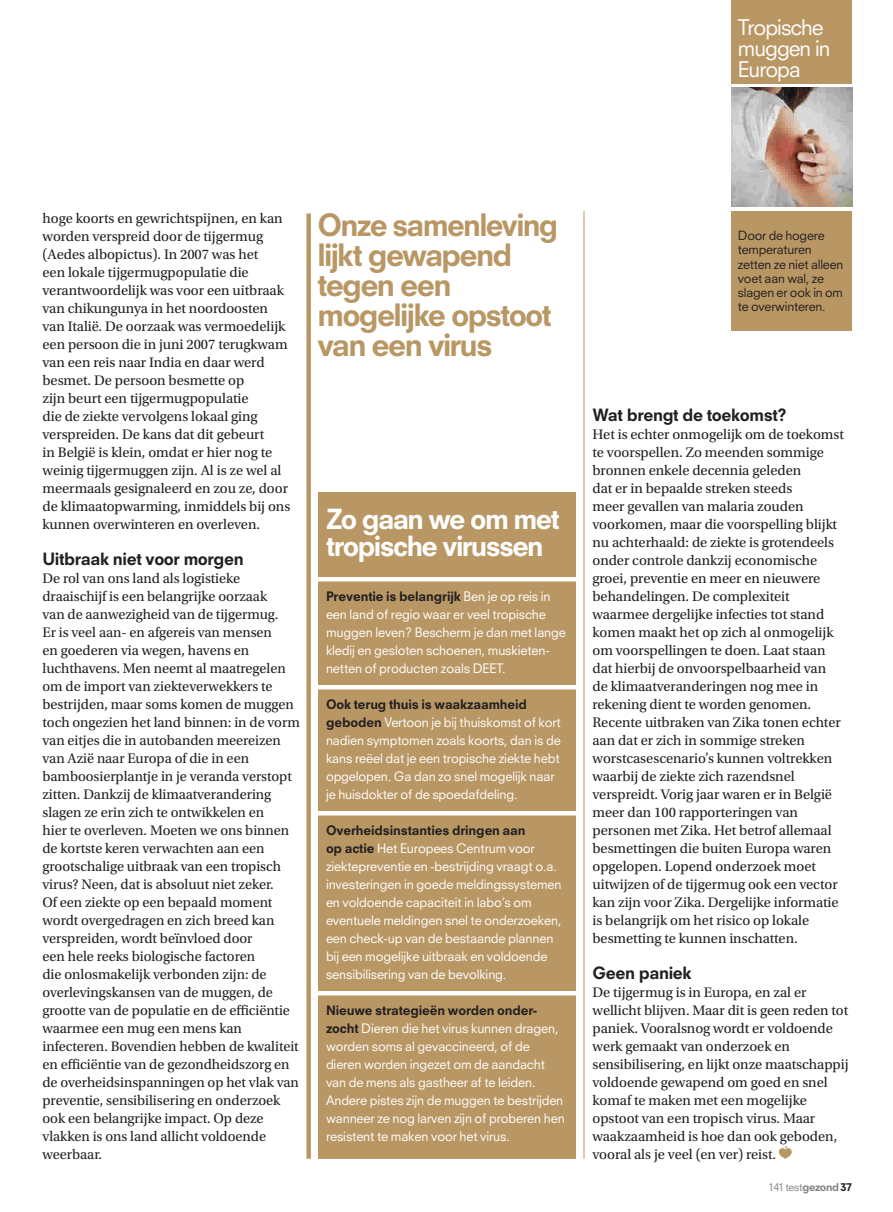
<style>
.page{position:relative;width:893px;height:1212px;background:#fff}
.page>*{position:absolute;margin:0;border:0;box-sizing:border-box;transform-origin:0 0}
.t1{font:800 30px/30px "Neuzeit SLT Std";letter-spacing:-.06em;color:#b99764}
.t2{font:800 27px/27px "Neuzeit SLT Std";letter-spacing:-.06em;color:#fff}
.t3{font:21px/21px "Neuzeit SLT Std";letter-spacing:-.045em;color:#fff}
.t4{font:800 16.5px "Neuzeit SLT Std";letter-spacing:-.025em;color:#231f20}
.t5{font:14.55px/18px "Utopia Std";letter-spacing:-.005em;color:#231f20}
.t6{font:12.75px/18px "Neuzeit SLT Std";letter-spacing:-.01em;color:#fff}
.t7{font:12.45px/14.2px "Neuzeit SLT Std";letter-spacing:-.015em;color:#231f20}
.t8{font:10.5px "Neuzeit SLT Std";letter-spacing:-.04em;color:#808285}
.s1{font-weight:800;color:#231f20}
.s2{font-weight:800}
</style>
<div class="page">
<div style="left:306px;top:214px;width:5px;height:945px;background:#b99764"></div>
<hr style="left:584px;top:211px;width:1px;height:948px;background:#b99764">
<svg style="left:779px;top:1146px;width:13px;height:13px"></svg>
<div style="left:317px;top:493px;width:258px;height:666px;background:#b99764"></div>
<hr style="left:313px;top:577px;width:267px;height:4px;background:#fff">
<hr style="left:313px;top:685px;width:267px;height:4px;background:#fff">
<hr style="left:313px;top:811px;width:267px;height:4px;background:#fff">
<hr style="left:313px;top:991px;width:267px;height:4px;background:#fff">
<div style="left:731px;top:0;width:121px;height:83px;background:#b99764"></div>
<img style="left:731px;top:88px;width:121px;height:119px">
<div style="left:731px;top:211px;width:121px;height:120px;background:#b99764"></div>
<h3 class="t3" style="left:738px;top:17px;width:94px">Tropische muggen in<br>Europa</h3>
<p class="t5" style="left:43px;top:209px;width:249px">hoge koorts en gewrichtspijnen, en kan worden verspreid door de tijgermug (Aedes albopictus). In 2007 was het<br>een lokale tijgermugpopulatie die verantwoordelijk was voor een uitbraak van chikungunya in het noordoosten van Italië. De oorzaak was vermoedelijk een persoon die in juni 2007 terugkwam van een reis naar India en daar werd besmet. De persoon besmette op<br>zijn beurt een tijgermugpopulatie<br>die de ziekte vervolgens lokaal ging verspreiden. De kans dat dit gebeurt<br>in België is klein, omdat er hier nog te weinig tijgermuggen zijn. Al is ze wel al meermaals gesignaleerd en zou ze, door de klimaatopwarming, inmiddels bij ons kunnen overwinteren en overleven.</p>
<p class="t4" style="left:43px;top:548px;width:203px">Uitbraak niet voor morgen</p>
<p class="t5" style="left:43px;top:569px;width:259px">De rol van ons land als logistieke draaischijf is een belangrijke oorzaak<br>van de aanwezigheid van de tijgermug.<br>Er is veel aan- en afgereis van mensen<br>en goederen via wegen, havens en luchthavens. Men neemt al maatregelen om de import van ziekteverwekkers te bestrijden, maar soms komen de muggen toch ongezien het land binnen: in de vorm van eitjes die in autobanden meereizen van Azië naar Europa of die in een bamboosierplantje in je veranda verstopt zitten. Dankzij de klimaatverandering slagen ze erin zich te ontwikkelen en<br>hier te overleven. Moeten we ons binnen de kortste keren verwachten aan een grootschalige uitbraak van een tropisch virus? Neen, dat is absoluut niet zeker.<br>Of een ziekte op een bepaald moment wordt overgedragen en zich breed kan verspreiden, wordt beïnvloed door<br>een hele reeks biologische factoren<br>die onlosmakelijk verbonden zijn: de overlevingskansen van de muggen, de grootte van de populatie en de efficiëntie waarmee een mug een mens kan infecteren. Bovendien hebben de kwaliteit en efficiëntie van de gezondheidszorg en de overheidsinspanningen op het vlak van preventie, sensibilisering en onderzoek ook een belangrijke impact. Op deze vlakken is ons land allicht voldoende weerbaar.</p>
<h1 class="t1" style="left:317px;top:210px;width:242px">Onze samenleving lijkt gewapend tegen een mogelijke opstoot van een virus</h1>
<h2 class="t2" style="left:326px;top:505px;width:235px">Zo gaan we om met tropische virussen</h2>
<p class="t6" style="left:326px;top:587px;width:241px"><span class="s1">Preventie is belangrijk</span> Ben je op reis in een land of regio waar er veel tropische muggen leven? Bescherm je dan met lange kledij en gesloten schoenen, muskieten&shy;netten of producten zoals DEET.</p>
<p class="t6" style="left:326px;top:695px;width:236px"><span class="s1">Ook terug thuis is waakzaamheid geboden</span> Vertoon je bij thuiskomst of kort nadien symptomen zoals koorts, dan is de kans reëel dat je een tropische ziekte hebt opgelopen. Ga dan zo snel mogelijk naar je huisdokter of de spoedafdeling.</p>
<p class="t6" style="left:326px;top:821px;width:237px"><span class="s1">Overheidsinstanties dringen aan<br>op actie</span> Het Europees Centrum voor ziektepreventie en -bestrijding vraagt o.a. investeringen in goede meldingssystemen en voldoende capaciteit in labo’s om eventuele meldingen snel te onderzoeken, een check-up van de bestaande plannen bij een mogelijke uitbraak en voldoende sensibilisering van de bevolking.</p>
<p class="t6" style="left:326px;top:1001px;width:240px"><span class="s1">Nieuwe strategieën worden onder&shy;zocht</span> Dieren die het virus kunnen dragen, worden soms al gevaccineerd, of de dieren worden ingezet om de aandacht van de mens als gastheer af te leiden.<br>Andere pistes zijn de muggen te bestrijden wanneer ze nog larven zijn of proberen hen resistent te maken voor het virus.</p>
<p class="t7" style="left:738px;top:228px;width:107px">Door de hogere temperaturen zetten ze niet alleen voet aan wal, ze slagen er ook in om te overwinteren.</p>
<p class="t4" style="left:592px;top:404px;width:196px">Wat brengt de toekomst?</p>
<p class="t5" style="left:592px;top:425px;width:253px">Het is echter onmogelijk om de toekomst te voorspellen. Zo meenden sommige bronnen enkele decennia geleden<br>dat er in bepaalde streken steeds<br>meer gevallen van malaria zouden voorkomen, maar die voorspelling blijkt nu achterhaald: de ziekte is grotendeels onder controle dankzij economische groei, preventie en meer en nieuwere behandelingen. De complexiteit waarmee dergelijke infecties tot stand komen maakt het op zich al onmogelijk om voorspellingen te doen. Laat staan dat hierbij de onvoorspelbaarheid van de klimaatveranderingen nog mee in rekening dient te worden genomen.<br>Recente uitbraken van Zika tonen echter aan dat er zich in sommige streken worstcasescenario’s kunnen voltrekken waarbij de ziekte zich razendsnel verspreidt. Vorig jaar waren er in België meer dan 100 rapporteringen van personen met Zika. Het betrof allemaal besmettingen die buiten Europa waren opgelopen. Lopend onderzoek moet uitwijzen of de tijgermug ook een vector kan zijn voor Zika. Dergelijke informatie is belangrijk om het risico op lokale besmetting te kunnen inschatten.</p>
<p class="t4" style="left:592px;top:962px;width:101px">Geen paniek</p>
<p class="t5" style="left:592px;top:983px;width:258px">De tijgermug is in Europa, en zal er wellicht blijven. Maar dit is geen reden tot paniek. Vooralsnog wordt er voldoende werk gemaakt van onderzoek en sensibilisering, en lijkt onze maatschappij voldoende gewapend om goed en snel komaf te maken met een mogelijke opstoot van een tropisch virus. Maar waakzaamheid is hoe dan ook geboden, vooral als je veel (en ver) reist.</p>
<p class="t8" style="left:768px;top:1180px;width:85px">141 test<span class="s2">gezond</span> <span class="s1">37</span></p>
</div>
